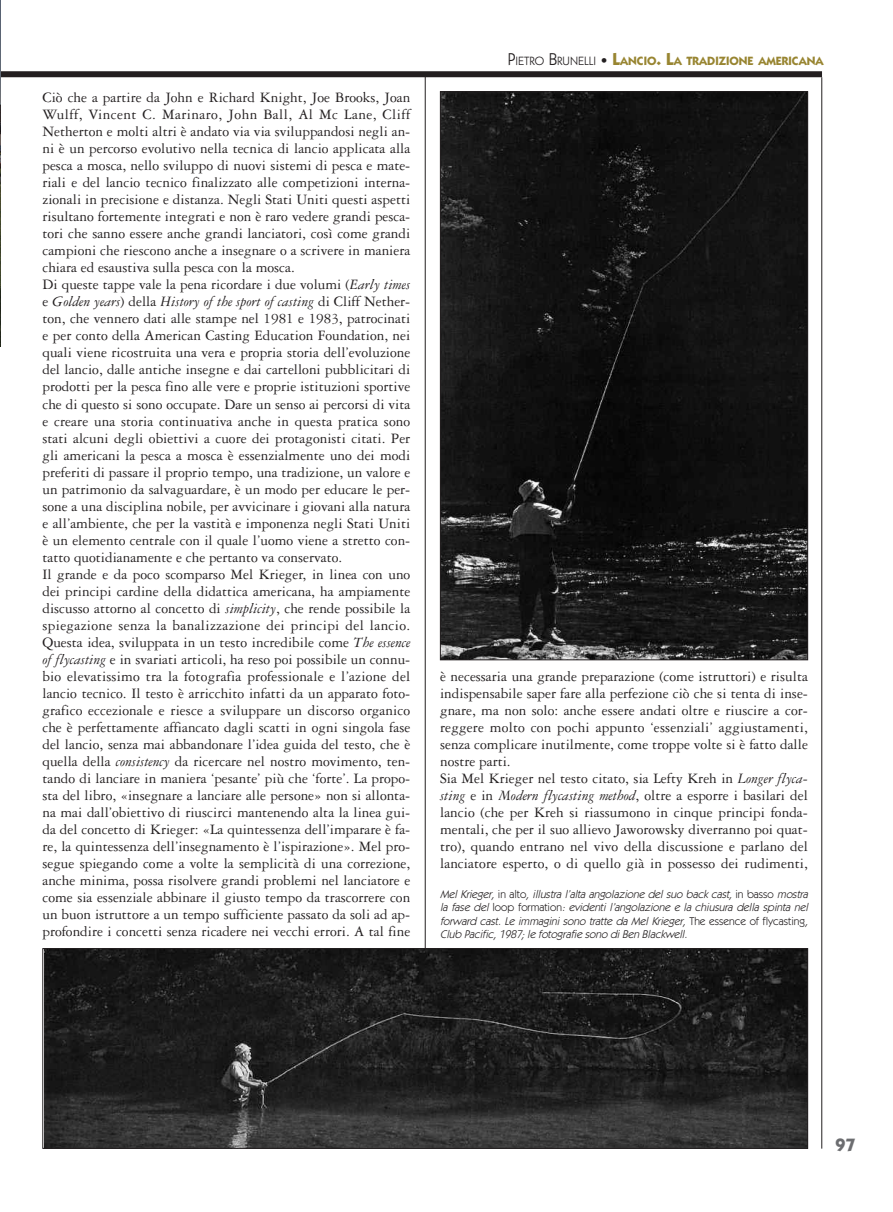
<style>
.page{position:relative;width:893px;height:1212px;background:#fff}
.page>*{position:absolute;margin:0;border:0;box-sizing:border-box;transform-origin:0 0}
.t1{font:700 18px "Itc Kabel";color:#6c6d70}
.t2{font:15.3px/17px "Garamond Three";color:#231f20}
.t3{font:700 12.15px "Itc Kabel";color:#988531}
.t4{font:italic 11.25px/13.5px "Itc Kabel";color:#231f20;text-align:justify}
.s1{font-style:italic}
.s2{font-weight:400;font-size:17.25px;color:#231f20}
.s3{font-weight:400;color:#231f20}
.s4{font-size:13.5px;color:#231f20}
.s5{font-size:17.25px}
.s6{font-style:normal}
</style>
<div class="page">
<hr style="left:425px;top:75px;width:1px;height:1048px;background:#231f20">
<hr style="left:821px;top:77px;width:1px;height:1071px;background:#231f20">
<div style="left:0;top:71px;width:822px;height:6px;background:#231f20"></div>
<img style="left:442px;top:93px;width:364px;height:565px">
<img style="left:45px;top:950px;width:761px;height:196px">
<div style="left:43px;top:948px;width:765px;height:200px;border:1px solid #231f20"></div>
<svg style="left:0;top:0;width:1px;height:346px"></svg>
<p class="t2" style="left:42px;top:91px;width:369px">Ciò che a partire da John e Richard Knight, Joe Brooks, Joan Wulff, Vincent C. Marinaro, John Ball, Al Mc Lane, Cliff Netherton e molti altri è andato via via sviluppandosi negli an&shy;ni è un percorso evolutivo nella tecnica di lancio applicata alla pesca a mosca, nello sviluppo di nuovi sistemi di pesca e mate&shy;riali e del lancio tecnico finalizzato alle competizioni interna&shy;zionali in precisione e distanza. Negli Stati Uniti questi aspetti risultano fortemente integrati e non è raro vedere grandi pesca&shy;tori che sanno essere anche grandi lanciatori, così come grandi campioni che riescono anche a insegnare o a scrivere in maniera chiara ed esaustiva sulla pesca con la mosca.<br>Di queste tappe vale la pena ricordare i due volumi (<span class="s1">Early times </span>e <span class="s1">Golden years</span>) della <span class="s1">History of the sport of casting</span> di Cliff Nether&shy;ton, che vennero dati alle stampe nel 1981 e 1983, patrocinati e per conto della American Casting Education Foundation, nei quali viene ricostruita una vera e propria storia dell’evoluzione del lancio, dalle antiche insegne e dai cartelloni pubblicitari di prodotti per la pesca fino alle vere e proprie istituzioni sportive che di questo si sono occupate. Dare un senso ai percorsi di vita e creare una storia continuativa anche in questa pratica sono stati alcuni degli obiettivi a cuore dei protagonisti citati. Per gli americani la pesca a mosca è essenzialmente uno dei modi preferiti di passare il proprio tempo, una tradizione, un valore e un patrimonio da salvaguardare, è un modo per educare le per&shy;sone a una disciplina nobile, per avvicinare i giovani alla natura e all’ambiente, che per la vastità e imponenza negli Stati Uniti è un elemento centrale con il quale l’uomo viene a stretto con&shy;tatto quotidianamente e che pertanto va conservato.<br>Il grande e da poco scomparso Mel Krieger, in linea con uno dei principi cardine della didattica americana, ha ampiamente discusso attorno al concetto di <span class="s1">simplicity</span>, che rende possibile la spiegazione senza la banalizzazione dei principi del lancio.<br>Questa idea, sviluppata in un testo incredibile come <span class="s1">The essence of flycasting</span> e in svariati articoli, ha reso poi possibile un connu&shy;bio elevatissimo tra la fotografia professionale e l’azione del lancio tecnico. Il testo è arricchito infatti da un apparato foto&shy;grafico eccezionale e riesce a sviluppare un discorso organico che è perfettamente affiancato dagli scatti in ogni singola fase del lancio, senza mai abbandonare l’idea guida del testo, che è quella della <span class="s1">consistency</span> da ricercare nel nostro movimento, ten&shy;tando di lanciare in maniera ‘pesante’ più che ‘forte’. La propo&shy;sta del libro, «insegnare a lanciare alle persone» non si allonta&shy;na mai dall’obiettivo di riuscirci mantenendo alta la linea gui&shy;da del concetto di Krieger: «La quintessenza dell’imparare è fa&shy;re, la quintessenza dell’insegnamento è l’ispirazione». Mel pro&shy;segue spiegando come a volte la semplicità di una correzione, anche minima, possa risolvere grandi problemi nel lanciatore e come sia essenziale abbinare il giusto tempo da trascorrere con un buon istruttore a un tempo sufficiente passato da soli ad ap&shy;profondire i concetti senza ricadere nei vecchi errori. A tal fine</p>
<p class="t3" style="left:508px;top:56px;width:317px"><span class="s2">P</span><span class="s3">IETRO</span> <span class="s2">B</span><span class="s3">RUNELLI</span> <span class="s4">•</span> <span class="s5">L</span>ANCIO<span class="s5">. L</span>A TRADIZIONE AMERICANA</p>
<p class="t2" style="left:440px;top:669px;width:369px">è necessaria una grande preparazione (come istruttori) e risulta indispensabile saper fare alla perfezione ciò che si tenta di inse&shy;gnare, ma non solo: anche essere andati oltre e riuscire a cor&shy;reggere molto con pochi appunto ‘essenziali’ aggiustamenti, senza complicare inutilmente, come troppe volte si è fatto dalle nostre parti.<br>Sia Mel Krieger nel testo citato, sia Lefty Kreh in <span class="s1">Longer flyca&shy;sting</span> e in <span class="s1">Modern flycasting method</span>, oltre a esporre i basilari del lancio (che per Kreh si riassumono in cinque principi fonda&shy;mentali, che per il suo allievo Jaworowsky diverranno poi quat&shy;tro), quando entrano nel vivo della discussione e parlano del lanciatore esperto, o di quello già in possesso dei rudimenti,</p>
<p class="t4" style="left:440px;top:888px;width:371px">Mel Krieger, <span class="s6">i n a l t o</span> , illustra l’alta angolazione del suo back cast, <span class="s6">i n b a s s o</span> mostra la fase del <span class="s6">l o o p fo r m a t i o n</span> : evidenti l’angolazione e la chiusura della spinta nel forward cast. Le immagini sono tratte da Mel Krieger, <span class="s6">The essence of flycasting</span>, Club Pacific, 1987; le fotografie sono di Ben Blackwell.</p>
<p class="t1" style="left:835px;top:1138px;width:22px">97</p>
</div>
